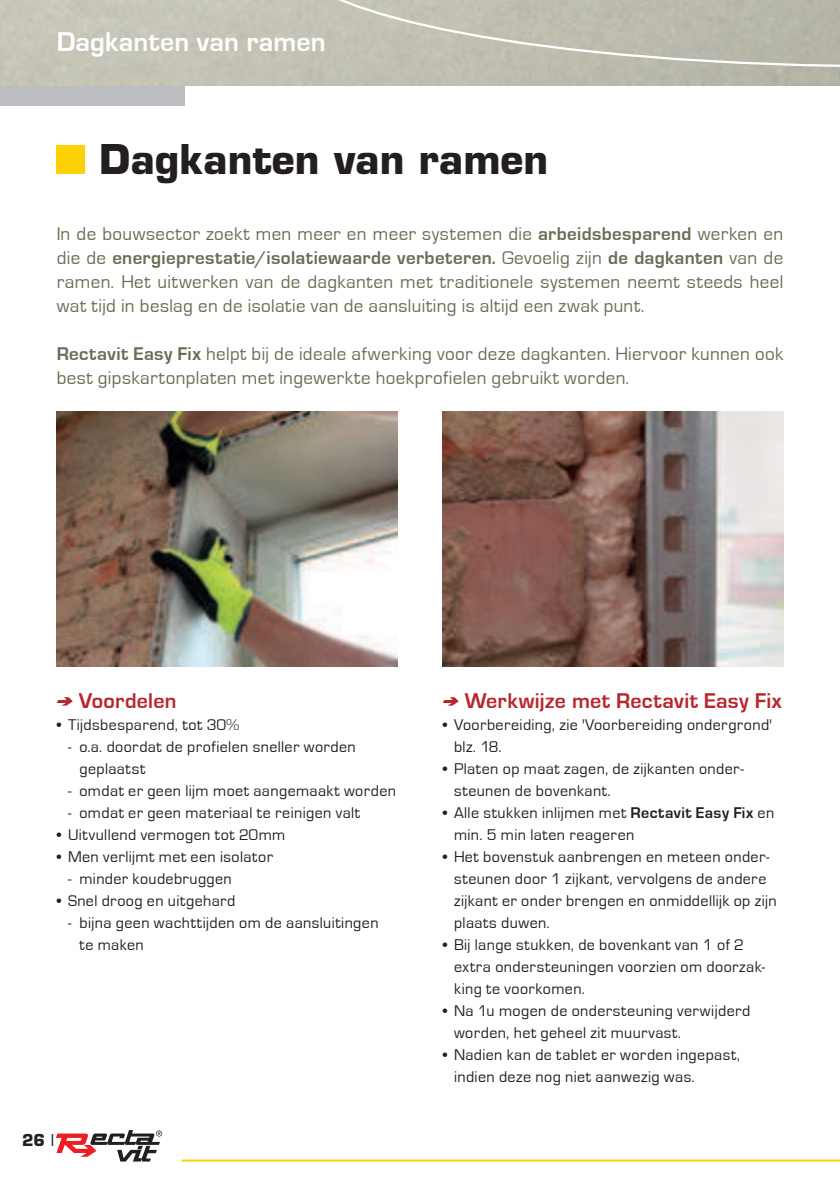
<style>
.page{position:relative;width:840px;height:1191px;background:#fff}
.page>*{position:absolute;margin:0;border:0;box-sizing:border-box;transform-origin:0 0}
.t1{font:700 40px "Eurostile LT";color:#231f20}
.t2{font:700 28px "Eurostile";letter-spacing:.005em;color:#fff}
.t3{font:700 22px "Eurostile";letter-spacing:.01em;color:#b7282e}
.t4{font:19px/24px "Eurostile";letter-spacing:.02em;color:#6b6b57;text-align:justify}
.t5{font:16px/22px "Eurostile";letter-spacing:.025em;color:#231f20}
.t6{font:700 16px "Eurostile LT";color:#231f20}
.s1{font-weight:700}
.s2{font-weight:400}
</style>
<div class="page">
<svg style="left:56px;top:1130px;width:106px;height:31px"></svg>
<hr style="left:181px;top:1159px;width:658px;height:2px;background:#fed105">
<div style="left:0;top:0;width:185px;height:105px;background:#bcbdc0"></div>
<img style="left:0;top:0;width:839px;height:85px">
<svg style="left:298px;top:0;width:541px;height:69px;background:#bfbeb1"></svg>
<svg style="left:57px;top:697px;width:16px;height:8px"></svg>
<svg style="left:442px;top:697px;width:16px;height:8px"></svg>
<img style="left:442px;top:411px;width:340px;height:255px">
<img style="left:57px;top:411px;width:340px;height:255px">
<div style="left:57px;top:145px;width:28px;height:29px;background:#fed105"></div>
<h2 class="t2" style="left:57px;top:32px;width:270px">Dagkanten van ramen</h2>
<h1 class="t1" style="left:99px;top:143px;width:450px">Dagkanten van ramen</h1>
<p class="t4" style="left:57px;top:223px;width:727px">In de bouwsector zoekt men meer en meer systemen die <span class="s1">arbeidsbesparend</span> werken en die de <span class="s1">energieprestatie/isolatiewaarde verbeteren.</span> Gevoelig zijn <span class="s1">de dagkanten</span> van de ramen. Het uitwerken van de dagkanten met traditionele systemen neemt steeds heel wat tijd in beslag en de isolatie van de aansluiting is altijd een zwak punt.</p>
<p class="t4" style="left:57px;top:343px;width:727px"><span class="s1">Rectavit Easy Fix</span> helpt bij de ideale afwerking voor deze dagkanten. Hiervoor kunnen ook best gipskartonplaten met ingewerkte hoekprofielen gebruikt worden.</p>
<h3 class="t3" style="left:79px;top:693px;width:99px">Voordelen</h3>
<p class="t5" style="left:57px;top:715px;width:184px">• Tijdsbesparend, tot 30%</p>
<p class="t5" style="left:79px;top:737px;width:278px;text-indent:-11px">- o.a. doordat de profielen sneller worden geplaatst</p>
<p class="t5" style="left:68px;top:781px;width:329px">- omdat er geen lijm moet aangemaakt worden</p>
<p class="t5" style="left:68px;top:803px;width:293px">- omdat er geen materiaal te reinigen valt</p>
<p class="t5" style="left:57px;top:825px;width:230px">• Uitvullend vermogen tot 20mm</p>
<p class="t5" style="left:57px;top:847px;width:218px">• Men verlijmt met een isolator</p>
<p class="t5" style="left:68px;top:869px;width:165px">- minder koudebruggen</p>
<p class="t5" style="left:57px;top:891px;width:180px">• Snel droog en uitgehard</p>
<p class="t5" style="left:79px;top:913px;width:300px;text-indent:-11px">- bijna geen wachttijden om de aansluitingen te maken</p>
<p class="t6" style="left:22px;top:1133px;width:33px">26 <span class="s2">l</span></p>
<h3 class="t3" style="left:464px;top:693px;width:318px">Werkwijze met Rectavit Easy Fix</h3>
<p class="t5" style="left:454px;top:715px;width:319px;text-indent:-11px">• Voorbereiding, zie 'Voorbereiding ondergrond' blz. 18.</p>
<p class="t5" style="left:454px;top:759px;width:291px;text-indent:-11px">• Platen op maat zagen, de zijkanten onder&shy;steunen de bovenkant.</p>
<p class="t5" style="left:454px;top:803px;width:321px;text-indent:-11px">• Alle stukken inlijmen met <span class="s1">Rectavit Easy Fix</span> en min. 5 min laten reageren</p>
<p class="t5" style="left:454px;top:847px;width:324px;text-indent:-11px">• Het bovenstuk aanbrengen en meteen onder&shy;steunen door 1 zijkant, vervolgens de andere zijkant er onder brengen en onmiddellijk op zijn plaats duwen.</p>
<p class="t5" style="left:454px;top:935px;width:312px;text-indent:-11px">• Bij lange stukken, de bovenkant van 1 of 2 extra ondersteuningen voorzien om doorzak&shy;king te voorkomen.</p>
<p class="t5" style="left:454px;top:1001px;width:297px;text-indent:-11px">• Na 1u mogen de ondersteuning verwijderd worden, het geheel zit muurvast.</p>
<p class="t5" style="left:454px;top:1045px;width:287px;text-indent:-11px">• Nadien kan de tablet er worden ingepast, indien deze nog niet aanwezig was.</p>
</div>
